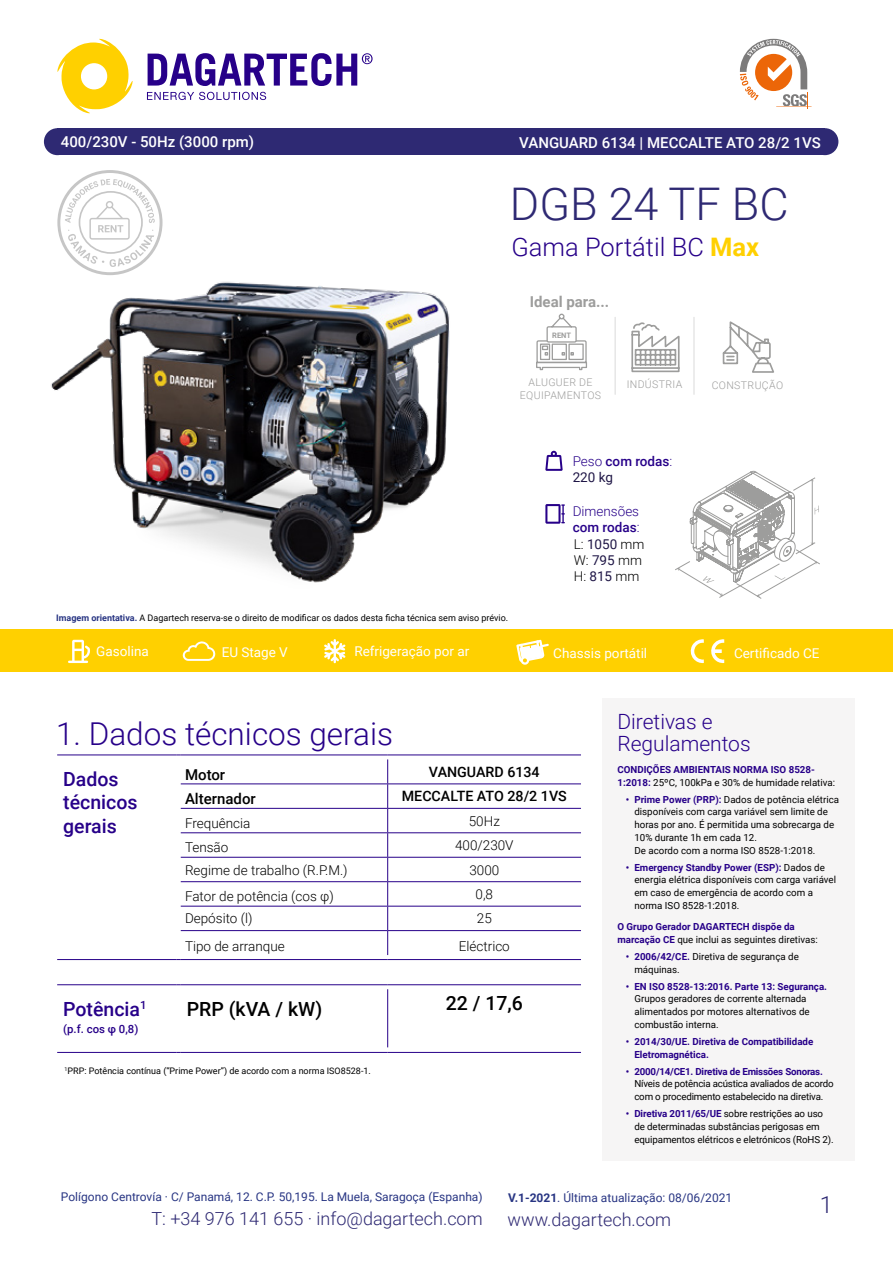
<style>
.page{position:relative;width:893px;height:1263px;background:#fff}
.page>*{position:absolute;margin:0;border:0;box-sizing:border-box;transform-origin:0 0}
.t1{font:300 45px "Roboto";color:#2e2973}
.t2{font:300 31.5px "Roboto";color:#270089}
.t3{font:300 25.5px "Roboto";color:#270089}
.t4{font:300 23.4px "Roboto";color:#2e2973}
.t5{font:300 21px/22.5px "Roboto";color:#270089}
.t6{font:500 19.5px/23.4px "Roboto";color:#270089}
.t7{font:500 19.5px "Roboto";color:#000}
.t8{font:300 18px "Roboto";color:#2e2973}
.t9{font:500 15px "Roboto";color:#fff}
.t10{font:500 15px "Roboto";color:#000}
.t11{font:700 15px "Roboto";color:#9d9d9c}
.t12{font:500 14.25px "Roboto";color:#000}
.t13{font:300 13.5px/16.2px "Roboto";color:#000}
.t14{font:13.5px "Roboto";color:#fff}
.t15{font:500 13.5px/16.2px "Roboto";color:#270089}
.t16{font:12px "Roboto";color:#283583}
.t17{font:500 11.4px "Roboto";color:#270089}
.t18{font:300 10.5px/12.6px "Roboto";letter-spacing:.035em;color:#9d9d9c;text-align:center}
.t19{font:9.75px/12.8px "Roboto";color:#000}
.t20{font:700 9.75px/12.8px "Roboto";color:#270089}
.t21{font:9.75px/12.8px "Roboto";letter-spacing:-.02em;color:#000}
.t22{font:700 9.75px "Roboto";letter-spacing:-.02em;color:#270089}
.t23{font:9px "Roboto";color:#000}
.t24{font:700 7.5px "Roboto";color:#9d9d9c}
.s1{font-weight:700;color:#ffd000}
.s2{font-weight:700;color:#283583}
.s3{font-weight:300}
.s4{font-weight:400;color:#1f1646}
.s5{color:#270089}
.s6{font-weight:500;color:#270089}
.s7{font-weight:400;color:#000}
.s8{font-weight:700;color:#270089}
.s9{font-weight:700}
</style>
<div class="page">
<div style="left:57px;top:128px;width:768px;height:27px;background:#2e2973"></div>
<div style="left:44px;top:128px;width:27px;height:27px;background:#2e2973;border-radius:50%"></div>
<div style="left:811px;top:128px;width:27px;height:27px;background:#2e2973;border-radius:50%"></div>
<svg style="left:740px;top:39px;width:71px;height:70px"></svg>
<svg style="left:57px;top:39px;width:76px;height:74px"></svg>
<svg style="left:148px;top:53px;width:225px;height:33px"></svg>
<svg style="left:147px;top:92px;width:119px;height:8px"></svg>
<div style="left:602px;top:698px;width:252px;height:462px;background:#f6f5f5"></div>
<img style="left:51px;top:281px;width:399px;height:302px">
<div style="left:0;top:630px;width:893px;height:42px;background:#ffd000"></div>
<svg style="left:68px;top:640px;width:22px;height:23px"></svg>
<svg style="left:324px;top:639px;width:22px;height:24px"></svg>
<svg style="left:545px;top:504px;width:20px;height:20px"></svg>
<svg style="left:545px;top:451px;width:18px;height:20px"></svg>
<svg style="left:183px;top:641px;width:32px;height:20px"></svg>
<svg style="left:711px;top:639px;width:13px;height:24px"></svg>
<svg style="left:690px;top:639px;width:14px;height:24px"></svg>
<hr style="left:615px;top:317px;width:1px;height:77px;background:#dadada">
<hr style="left:694px;top:317px;width:1px;height:77px;background:#dadada">
<hr style="left:57px;top:754px;width:119px;height:1px;background:#270089">
<hr style="left:181px;top:754px;width:207px;height:1px;background:#270089">
<hr style="left:388px;top:754px;width:193px;height:1px;background:#270089">
<hr style="left:181px;top:783px;width:207px;height:1px;background:#270089">
<hr style="left:388px;top:783px;width:193px;height:1px;background:#270089">
<hr style="left:181px;top:808px;width:207px;height:1px;background:#270089">
<hr style="left:388px;top:808px;width:193px;height:1px;background:#270089">
<hr style="left:181px;top:832px;width:207px;height:1px;background:#270089">
<hr style="left:388px;top:832px;width:193px;height:1px;background:#270089">
<hr style="left:181px;top:857px;width:207px;height:1px;background:#270089">
<hr style="left:388px;top:857px;width:193px;height:1px;background:#270089">
<hr style="left:181px;top:881px;width:207px;height:1px;background:#270089">
<hr style="left:388px;top:881px;width:193px;height:1px;background:#270089">
<hr style="left:181px;top:906px;width:207px;height:1px;background:#270089">
<hr style="left:388px;top:906px;width:193px;height:1px;background:#270089">
<hr style="left:181px;top:930px;width:207px;height:1px;background:#270089">
<hr style="left:388px;top:930px;width:193px;height:1px;background:#270089">
<svg style="left:387px;top:759px;width:1px;height:196px"></svg>
<hr style="left:181px;top:959px;width:207px;height:1px;background:#270089">
<hr style="left:388px;top:959px;width:193px;height:1px;background:#270089">
<hr style="left:57px;top:959px;width:119px;height:1px;background:#270089">
<hr style="left:57px;top:984px;width:119px;height:1px;background:#270089">
<hr style="left:181px;top:984px;width:207px;height:1px;background:#270089">
<hr style="left:388px;top:984px;width:193px;height:1px;background:#270089">
<hr style="left:387px;top:989px;width:1px;height:58px;background:#270089">
<hr style="left:181px;top:1052px;width:207px;height:1px;background:#270089">
<hr style="left:388px;top:1052px;width:193px;height:1px;background:#270089">
<hr style="left:57px;top:1052px;width:119px;height:1px;background:#270089">
<svg style="left:516px;top:639px;width:33px;height:26px"></svg>
<svg style="left:722px;top:321px;width:52px;height:52px"></svg>
<svg style="left:536px;top:313px;width:51px;height:58px"></svg>
<svg style="left:57px;top:170px;width:106px;height:105px"></svg>
<svg style="left:631px;top:323px;width:49px;height:50px"></svg>
<svg style="left:675px;top:471px;width:145px;height:128px"></svg>
<h3 class="t9" style="left:61px;top:131px;width:195px">400/230V - 50Hz (3000 rpm)</h3>
<h3 class="t9" style="left:519px;top:132px;width:303px">VANGUARD 6134 | MECCALTE ATO 28/2 1VS</h3>
<h1 class="t1" style="left:510px;top:173px;width:280px">DGB 24 TF BC</h1>
<h3 class="t3" style="left:511px;top:229px;width:249px">Gama Portátil BC <span class="s1">Max</span></h3>
<h3 class="t11" style="left:530px;top:292px;width:81px">Ideal para...</h3>
<p class="t24" style="left:552px;top:330px;width:20px">RENT</p>
<p class="t18" style="left:520px;top:376px;width:83px">ALUGUER DE<br>EQUIPAMENTOS</p>
<p class="t18" style="left:627px;top:378px;width:57px">INDÚSTRIA</p>
<p class="t18" style="left:712px;top:379px;width:73px">CONSTRUÇÃO</p>
<p class="t23" style="left:56px;top:611px;width:454px"><span class="s2">Imagem orientativa.</span> A Dagartech reserva-se o direito de modificar os dados desta ficha técnica sem aviso prévio.</p>
<h3 class="t14" style="left:96px;top:642px;width:54px">Gasolina</h3>
<h3 class="t14" style="left:354px;top:642px;width:116px">Refrigeração por ar</h3>
<h3 class="t14" style="left:222px;top:643px;width:68px">EU Stage V</h3>
<h3 class="t15" style="left:573px;top:453px;width:101px"><span class="s3">Peso</span> com rodas<span class="s3">:<br></span><span class="s4">220 kg</span></h3>
<h3 class="t13" style="left:573px;top:502px;width:73px"><span class="s5">Dimensões </span><span class="s6">com rodas</span><span class="s5">:<br></span>L: <span class="s4">1050</span> mm<br>W: <span class="s4">795</span> mm<br>H: <span class="s4">815</span> mm</h3>
<h3 class="t14" style="left:553px;top:643px;width:95px">Chassis portátil</h3>
<h3 class="t14" style="left:734px;top:643px;width:87px">Certificado CE</h3>
<h2 class="t2" style="left:56px;top:712px;width:338px">1. Dados técnicos gerais</h2>
<h3 class="t6" style="left:63px;top:766px;width:76px">Dados técnicos gerais</h3>
<h3 class="t10" style="left:185px;top:764px;width:42px">Motor</h3>
<h3 class="t12" style="left:429px;top:762px;width:112px">VANGUARD 6134</h3>
<h3 class="t10" style="left:185px;top:788px;width:72px">Alternador</h3>
<h3 class="t12" style="left:402px;top:786px;width:167px">MECCALTE ATO 28/2 1VS</h3>
<h3 class="t13" style="left:185px;top:814px;width:67px">Frequência</h3>
<h3 class="t13" style="left:469px;top:812px;width:33px">50Hz</h3>
<h3 class="t13" style="left:185px;top:839px;width:45px">Tensão</h3>
<h3 class="t13" style="left:455px;top:837px;width:60px">400/230V</h3>
<h3 class="t13" style="left:185px;top:861px;width:164px">Regime de trabalho (R.P.M.)</h3>
<h3 class="t13" style="left:469px;top:861px;width:31px">3000</h3>
<h3 class="t13" style="left:185px;top:887px;width:150px">Fator de potência (cos φ)</h3>
<h3 class="t13" style="left:476px;top:885px;width:19px">0,8</h3>
<h3 class="t13" style="left:185px;top:910px;width:69px">Depósito (l)</h3>
<h3 class="t13" style="left:477px;top:910px;width:16px">25</h3>
<h3 class="t13" style="left:185px;top:937px;width:101px">Tipo de arranque</h3>
<h3 class="t13" style="left:459px;top:937px;width:53px">Eléctrico</h3>
<h3 class="t6" style="left:63px;top:996px;width:85px">Potência<sup>1</sup></h3>
<p class="t17" style="left:63px;top:1020px;width:77px">(p.f. cos φ 0,8)</p>
<h3 class="t7" style="left:187px;top:995px;width:137px">PRP (kVA / kW)</h3>
<h3 class="t7" style="left:446px;top:989px;width:79px">22 / 17,6</h3>
<p class="t23" style="left:65px;top:1065px;width:308px"><sup>1</sup>PRP: Potência contínua (“Prime Power”) de acordo com a norma ISO8528-1.</p>
<h3 class="t5" style="left:617px;top:709px;width:135px">Diretivas e<br>Regulamentos</h3>
<p class="t20" style="left:617px;top:762px;width:219px">CONDIÇÕES AMBIENTAIS NORMA ISO 8528-<br>1:2018: <span class="s7">25ºC, 100kPa e 30% de humidade relativa:</span></p>
<p class="t19" style="left:634px;top:792px;width:206px;text-indent:-9px"><span class="s8">• Prime Power (PRP):</span> Dados de potência elétrica disponíveis com carga variável sem limite de horas por ano. É permitida uma sobrecarga de 10% durante 1h em cada 12.<br>De acordo com a norma ISO 8528-1:2018.</p>
<p class="t19" style="left:634px;top:860px;width:203px;text-indent:-9px"><span class="s8">• Emergency Standby Power (ESP):</span> Dados de energia elétrica disponíveis com carga variável em caso de emergência de acordo com a norma ISO 8528-1:2018.</p>
<p class="t20" style="left:617px;top:920px;width:202px">O Grupo Gerador DAGARTECH dispõe da marcação CE <span class="s7">que inclui as seguintes diretivas:</span></p>
<p class="t19" style="left:634px;top:950px;width:166px;text-indent:-9px"><span class="s8">• 2006/42/CE.</span> Diretiva de segurança de máquinas.</p>
<p class="t20" style="left:626px;top:979px;width:203px">• EN ISO 8528-13:2016. Parte 13: Segurança.</p>
<p class="t19" style="left:634px;top:992px;width:177px">Grupos geradores de corrente alternada alimentados por motores alternativos de combustão interna.</p>
<p class="t20" style="left:634px;top:1035px;width:180px;text-indent:-9px">• 2014/30/UE. Diretiva de Compatibilidade<br>Eletromagnética.</p>
<p class="t22" style="left:626px;top:1064px;width:199px">• 2000/14/CE1. Diretiva de Emissões Sonoras.</p>
<p class="t21" style="left:634px;top:1077px;width:201px">Níveis de potência acústica avaliados de acordo com o procedimento estabelecido na diretiva.</p>
<p class="t19" style="left:634px;top:1107px;width:201px;text-indent:-9px"><span class="s8">• Diretiva 2011/65/UE</span> sobre restrições ao uso de determinadas substâncias perigosas em equipamentos elétricos e eletrónicos (RoHS 2).</p>
<p class="t16" style="left:508px;top:1190px;width:226px"><span class="s9">V.1-2021</span>. Última atualização: 08/06/2021</p>
<p class="t16" style="left:61px;top:1189px;width:423px">Polígono Centrovía · C/ Panamá, 12. C.P. 50,195. La Muela, Saragoça (Espanha)</p>
<h3 class="t8" style="left:152px;top:1206px;width:333px">T: +34 976 141 655 · info@dagartech.com</h3>
<h3 class="t8" style="left:508px;top:1206px;width:165px">www.dagartech.com</h3>
<h3 class="t4" style="left:820px;top:1189px;width:14px">1</h3>
</div>
